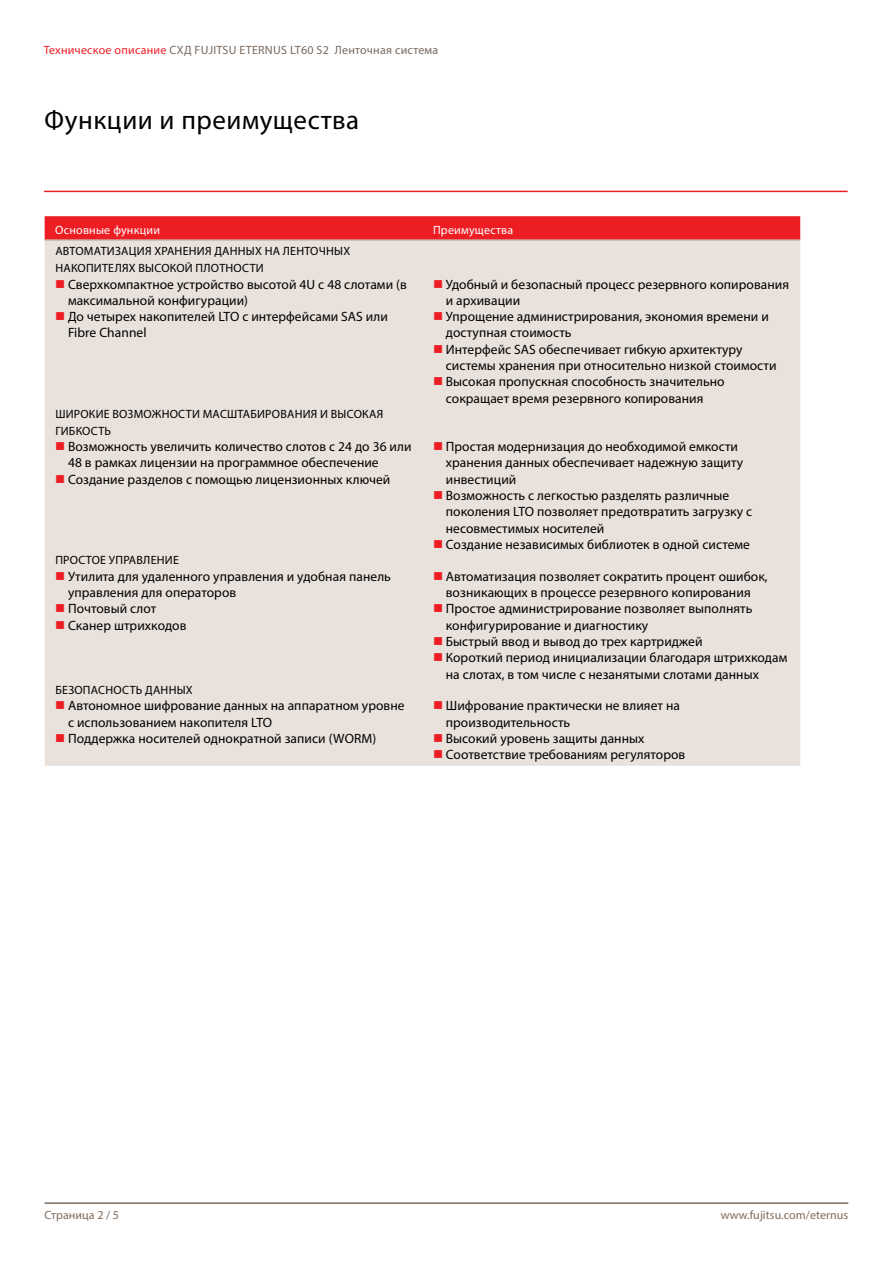
<style>
.page{position:relative;width:893px;height:1263px;background:#fff}
.page>*{position:absolute;margin:0;border:0;box-sizing:border-box;transform-origin:0 0}
.t1{font:27px "Myriad Pro";letter-spacing:.02em;color:#000}
.t2{font:13.5px/16.4px "Myriad Pro";letter-spacing:.005em;color:#000}
.t3{font:12px/16.5px "Myriad Pro";letter-spacing:.02em;color:#000}
.t4{font:12px "Myriad Pro";letter-spacing:.02em;color:#79695e}
.t5{font:12px "Myriad Pro";letter-spacing:.005em;color:#806b5b}
.t6{font:12px "Myriad Pro";letter-spacing:.02em;color:#fff}
.s1{color:#ed1d24}
</style>
<div class="page">
<hr style="left:45px;top:1202px;width:803px;height:2px;background:#806b5b">
<div style="left:45px;top:216px;width:755px;height:23px;background:#ed1d24"></div>
<div style="left:45px;top:241px;width:755px;height:525px;background:#e9e1db"></div>
<hr style="left:45px;top:239px;width:377px;height:2px;background:#c9bbb0">
<hr style="left:422px;top:239px;width:378px;height:2px;background:#c9bbb0">
<hr style="left:44px;top:191px;width:804px;height:1px;background:#ed1d24">
<svg style="left:56px;top:280px;width:8px;height:7px"></svg>
<svg style="left:56px;top:312px;width:8px;height:8px"></svg>
<svg style="left:434px;top:280px;width:8px;height:8px"></svg>
<svg style="left:434px;top:312px;width:8px;height:8px"></svg>
<svg style="left:434px;top:345px;width:8px;height:8px"></svg>
<svg style="left:434px;top:377px;width:8px;height:8px"></svg>
<svg style="left:56px;top:442px;width:8px;height:8px"></svg>
<svg style="left:56px;top:475px;width:8px;height:8px"></svg>
<svg style="left:434px;top:442px;width:8px;height:8px"></svg>
<svg style="left:434px;top:491px;width:8px;height:8px"></svg>
<svg style="left:434px;top:540px;width:8px;height:8px"></svg>
<svg style="left:56px;top:572px;width:8px;height:8px"></svg>
<svg style="left:56px;top:604px;width:8px;height:8px"></svg>
<svg style="left:56px;top:621px;width:8px;height:8px"></svg>
<svg style="left:434px;top:572px;width:8px;height:8px"></svg>
<svg style="left:434px;top:604px;width:8px;height:8px"></svg>
<svg style="left:434px;top:637px;width:8px;height:8px"></svg>
<svg style="left:434px;top:653px;width:8px;height:8px"></svg>
<svg style="left:56px;top:701px;width:8px;height:8px"></svg>
<svg style="left:56px;top:734px;width:8px;height:8px"></svg>
<svg style="left:434px;top:701px;width:8px;height:8px"></svg>
<svg style="left:434px;top:734px;width:8px;height:8px"></svg>
<svg style="left:434px;top:750px;width:8px;height:8px"></svg>
<p class="t4" style="left:44px;top:43px;width:396px"><span class="s1">Техническое описание</span> СХД FUJITSU ETERNUS LT60 S2 Ленточная система</p>
<h1 class="t1" style="left:45px;top:103px;width:316px">Функции и преимущества</h1>
<p class="t6" style="left:55px;top:222px;width:106px">Основные функции</p>
<p class="t6" style="left:433px;top:222px;width:82px">Преимущества</p>
<p class="t3" style="left:55px;top:243px;width:296px">АВТОМАТИЗАЦИЯ ХРАНЕНИЯ ДАННЫХ НА ЛЕНТОЧНЫХ<br>НАКОПИТЕЛЯХ ВЫСОКОЙ ПЛОТНОСТИ</p>
<p class="t2" style="left:68px;top:276px;width:340px">Сверхкомпактное устройство высотой 4U с 48 слотами (в максимальной конфигурации)<br>До четырех накопителей LTO с интерфейсами SAS или Fibre Channel</p>
<p class="t2" style="left:446px;top:276px;width:345px">Удобный и безопасный процесс резервного копирования и архивации<br>Упрощение администрирования, экономия времени и доступная стоимость<br>Интерфейс SAS обеспечивает гибкую архитектуру системы хранения при относительно низкой стоимости Высокая пропускная способность значительно сокращает время резервного копирования</p>
<p class="t3" style="left:55px;top:406px;width:329px">ШИРОКИЕ ВОЗМОЖНОСТИ МАСШТАБИРОВАНИЯ И ВЫСОКАЯ<br>ГИБКОСТЬ</p>
<p class="t2" style="left:68px;top:438px;width:345px">Возможность увеличить количество слотов с 24 до 36 или<br>48 в рамках лицензии на программное обеспечение<br>Создание разделов с помощью лицензионных ключей</p>
<p class="t2" style="left:446px;top:438px;width:308px">Простая модернизация до необходимой емкости хранения данных обеспечивает надежную защиту инвестиций<br>Возможность с легкостью разделять различные поколения LTO позволяет предотвратить загрузку с несовместимых носителей<br>Создание независимых библиотек в одной системе</p>
<p class="t3" style="left:55px;top:552px;width:125px">ПРОСТОЕ УПРАВЛЕНИЕ</p>
<p class="t2" style="left:68px;top:568px;width:324px">Утилита для удаленного управления и удобная панель управления для операторов<br>Почтовый слот<br>Сканер штрихкодов</p>
<p class="t2" style="left:446px;top:568px;width:343px">Автоматизация позволяет сократить процент ошибок, возникающих в процессе резервного копирования Простое администрирование позволяет выполнять конфигурирование и диагностику<br>Быстрый ввод и вывод до трех картриджей<br>Короткий период инициализации благодаря штрихкодам на слотах, в том числе с незанятыми слотами данных</p>
<p class="t3" style="left:55px;top:681px;width:139px">БЕЗОПАСНОСТЬ ДАННЫХ</p>
<p class="t2" style="left:68px;top:697px;width:338px">Автономное шифрование данных на аппаратном уровне с использованием накопителя LTO<br>Поддержка носителей однократной записи (WORM)</p>
<p class="t2" style="left:446px;top:697px;width:241px">Шифрование практически не влияет на производительность<br>Высокий уровень защиты данных<br>Соответствие требованиям регуляторов</p>
<p class="t5" style="left:45px;top:1207px;width:76px">Страница 2 / 5</p>
<p class="t5" style="left:721px;top:1207px;width:129px">www.fujitsu.com/eternus</p>
</div>
